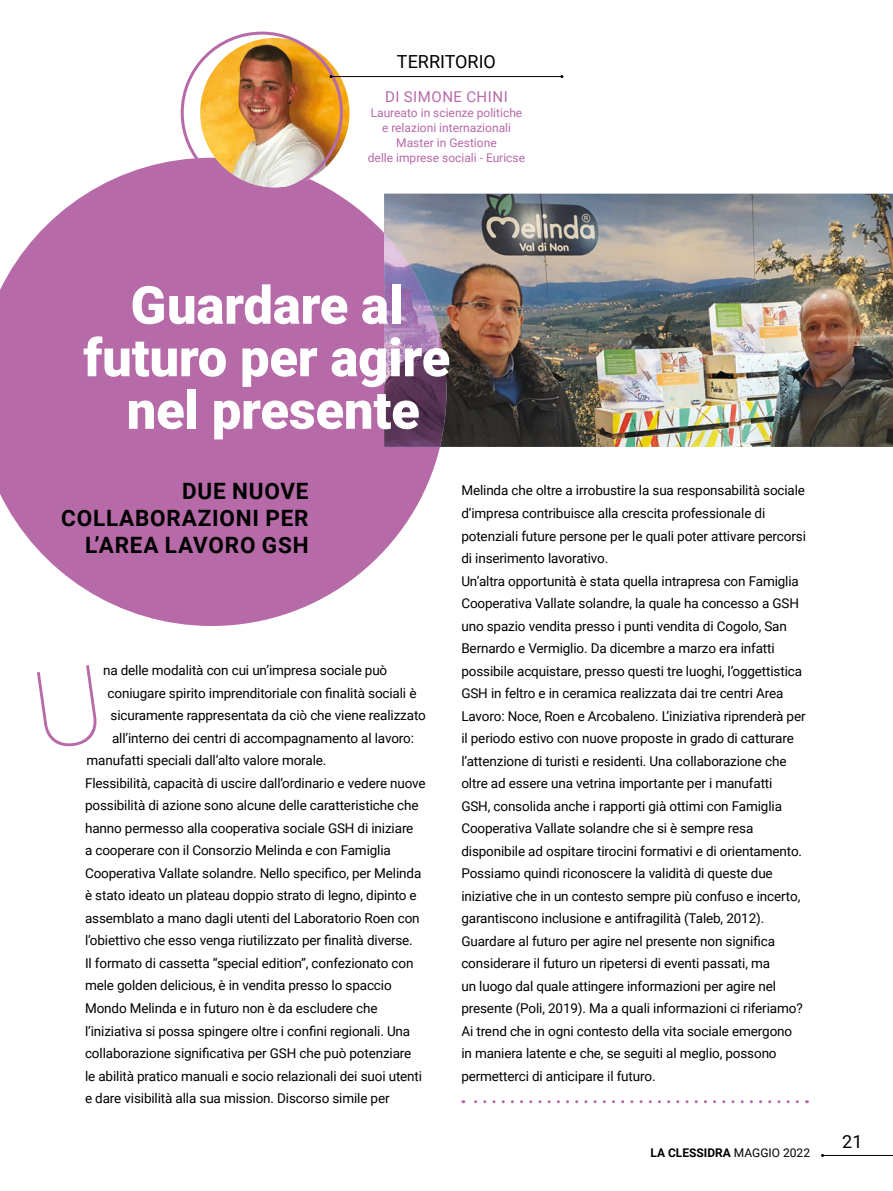
<style>
.page{position:relative;width:893px;height:1191px;background:#fff}
.page>*{position:absolute;margin:0;border:0;box-sizing:border-box;transform-origin:0 0}
.t1{font:900 52.5px/52.5px "Roboto";letter-spacing:-.005em;color:#fff;text-align:center}
.t2{font:700 22.5px/27px "Roboto";letter-spacing:.035em;color:#000;text-align:right}
.t3{font:18px "Roboto";color:#000}
.t4{font:15px "Roboto";letter-spacing:.035em;color:#b76aa8}
.t5{font:13.5px/22.5px "Roboto";letter-spacing:-.01em;color:#000}
.t6{font:12px/15px "Roboto";color:#b76aa8;text-align:center}
.t7{font:700 12px "Roboto";color:#000}
.s1{font-weight:400}
</style>
<div class="page">
<img style="left:440px;top:194px;width:453px;height:253px">
<svg style="left:0;top:158px;width:440px;height:468px;fill:#b76aa8"></svg>
<img style="left:384px;top:233px;width:62px;height:214px">
<img style="left:200px;top:38px;width:149px;height:149px;border-radius:75px">
<div style="left:181px;top:32px;width:162px;height:162px;border:3px solid #b76aa8;border-radius:50%"></div>
<svg style="left:463px;top:1100px;width:334px;height:3px"></svg>
<hr style="left:331px;top:76px;width:231px;height:1px;background:#000">
<hr style="left:822px;top:1155px;width:71px;height:1px;background:#000">
<h3 class="t3" style="left:397px;top:49px;width:101px">TERRITORIO</h3>
<p class="t4" style="left:385px;top:86px;width:124px">DI SIMONE CHINI</p>
<p class="t6" style="left:368px;top:104px;width:159px">Laureato in scienze politiche e relazioni internazionali<br>Master in Gestione<br>delle imprese sociali - Euricse</p>
<h1 class="t1" style="left:83px;top:277px;width:368px">Guardare al futuro per agire nel presente</h1>
<h2 class="t2" style="left:61px;top:477px;width:249px">DUE NUOVE<br>COLLABORAZIONI PER<br>L’AREA LAVORO GSH</h2>
<p class="t5" style="left:103px;top:659px;width:286px">na delle modalità con cui un’impresa sociale può</p>
<p class="t5" style="left:108px;top:681px;width:310px">coniugare spirito imprenditoriale con finalità sociali è</p>
<p class="t5" style="left:111px;top:704px;width:317px">sicuramente rappresentata da ciò che viene realizzato</p>
<p class="t5" style="left:112px;top:726px;width:304px">all’interno dei centri di accompagnamento al lavoro:</p>
<p class="t5" style="left:87px;top:749px;width:241px">manufatti speciali dall’alto valore morale.</p>
<p class="t5" style="left:85px;top:771px;width:342px">Flessibilità, capacità di uscire dall’ordinario e vedere nuove</p>
<p class="t5" style="left:85px;top:794px;width:335px">possibilità di azione sono alcune delle caratteristiche che</p>
<p class="t5" style="left:85px;top:816px;width:330px">hanno permesso alla cooperativa sociale GSH di iniziare</p>
<p class="t5" style="left:85px;top:839px;width:307px">a cooperare con il Consorzio Melinda e con Famiglia</p>
<p class="t5" style="left:85px;top:861px;width:338px">Cooperativa Vallate solandre. Nello specifico, per Melinda</p>
<p class="t5" style="left:85px;top:884px;width:333px">è stato ideato un plateau doppio strato di legno, dipinto e</p>
<p class="t5" style="left:85px;top:906px;width:336px">assemblato a mano dagli utenti del Laboratorio Roen con</p>
<p class="t5" style="left:85px;top:929px;width:329px">l’obiettivo che esso venga riutilizzato per finalità diverse.</p>
<p class="t5" style="left:85px;top:951px;width:330px">Il formato di cassetta “special edition”, confezionato con</p>
<p class="t5" style="left:85px;top:974px;width:308px">mele golden delicious, è in vendita presso lo spaccio</p>
<p class="t5" style="left:85px;top:996px;width:294px">Mondo Melinda e in futuro non è da escludere che</p>
<p class="t5" style="left:85px;top:1019px;width:327px">l’iniziativa si possa spingere oltre i confini regionali. Una</p>
<p class="t5" style="left:85px;top:1041px;width:328px">collaborazione significativa per GSH che può potenziare</p>
<p class="t5" style="left:85px;top:1064px;width:339px">le abilità pratico manuali e socio relazionali dei suoi utenti</p>
<p class="t5" style="left:85px;top:1086px;width:306px">e dare visibilità alla sua mission. Discorso simile per</p>
<p class="t5" style="left:461px;top:479px;width:346px">Melinda che oltre a irrobustire la sua responsabilità sociale d’impresa contribuisce alla crescita professionale di potenziali future persone per le quali poter attivare percorsi di inserimento lavorativo.<br>Un’altra opportunità è stata quella intrapresa con Famiglia Cooperativa Vallate solandre, la quale ha concesso a GSH uno spazio vendita presso i punti vendita di Cogolo, San Bernardo e Vermiglio. Da dicembre a marzo era infatti possibile acquistare, presso questi tre luoghi, l’oggettistica GSH in feltro e in ceramica realizzata dai tre centri Area Lavoro: Noce, Roen e Arcobaleno. L’iniziativa riprenderà per il periodo estivo con nuove proposte in grado di catturare l’attenzione di turisti e residenti. Una collaborazione che oltre ad essere una vetrina importante per i manufatti<br>GSH, consolida anche i rapporti già ottimi con Famiglia Cooperativa Vallate solandre che si è sempre resa disponibile ad ospitare tirocini formativi e di orientamento.<br>Possiamo quindi riconoscere la validità di queste due iniziative che in un contesto sempre più confuso e incerto, garantiscono inclusione e antifragilità (Taleb, 2012).<br>Guardare al futuro per agire nel presente non significa considerare il futuro un ripetersi di eventi passati, ma<br>un luogo dal quale attingere informazioni per agire nel presente (Poli, 2019). Ma a quali informazioni ci riferiamo?<br>Ai trend che in ogni contesto della vita sociale emergono in maniera latente e che, se seguiti al meglio, possono permetterci di anticipare il futuro.</p>
<p class="t7" style="left:650px;top:1144px;width:161px">LA CLESSIDRA <span class="s1">MAGGIO 2022</span></p>
<h3 class="t3" style="left:842px;top:1128px;width:22px">21</h3>
</div>
